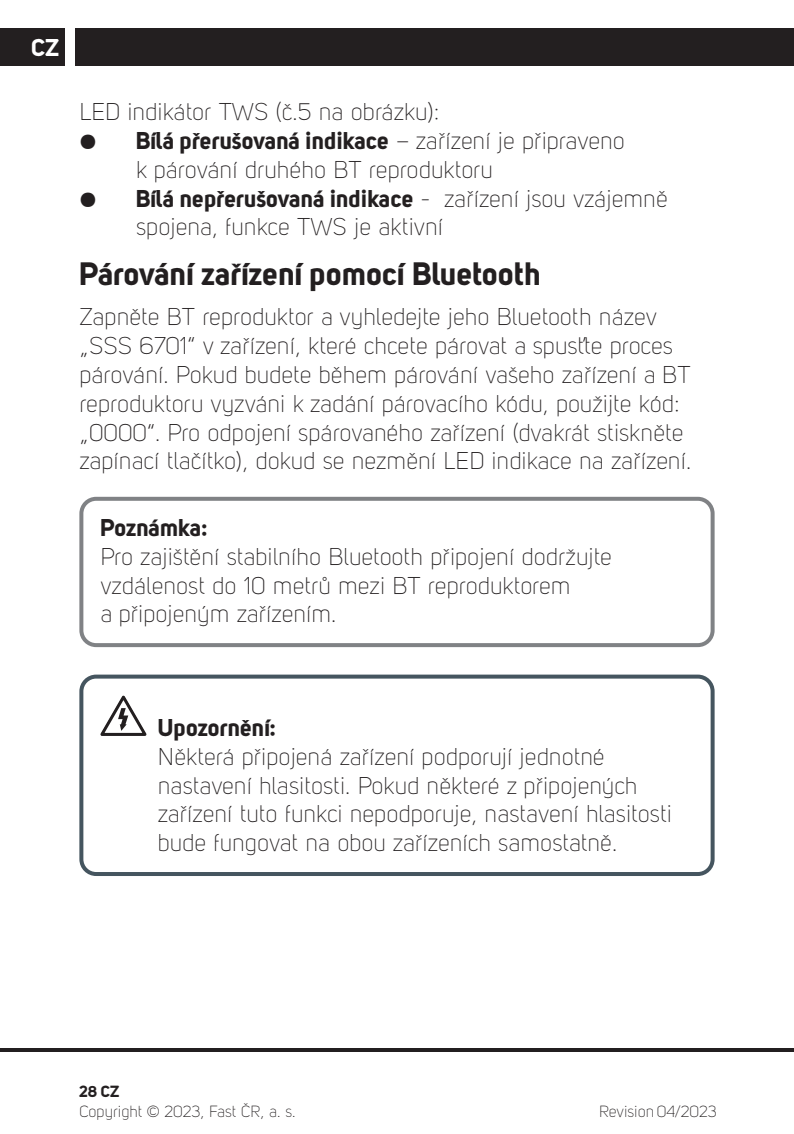
<style>
.page{position:relative;width:794px;height:1134px;background:#fff}
.page>*{position:absolute;margin:0;border:0;box-sizing:border-box;transform-origin:0 0}
.t1{font:32px "Uni Sans PRO Bold";color:#231f20}
.t2{font:24px/28.8px "Uni Sans PRO Light";color:#231f20}
.t3{font:24px "Uni Sans PRO Bold";color:#231f20}
.t4{font:24px "Uni Sans PRO Bold";color:#fff}
.t5{font:16px "Uni Sans PRO Light";color:#231f20}
.t6{font:16px "Uni Sans PRO Bold";color:#231f20}
.s1{font-family:"Uni Sans PRO Light"}
</style>
<div class="page">
<div style="left:75px;top:28px;width:719px;height:38px;background:#231f20"></div>
<div style="left:0;top:28px;width:64px;height:38px;background:#231f20"></div>
<hr style="left:0;top:1048px;width:794px;height:4px;background:#231f20">
<div style="left:79px;top:497px;width:635px;height:150px;border:4px solid #808285;border-radius:15px"></div>
<svg style="left:100px;top:695px;width:47px;height:41px"></svg>
<div style="left:79px;top:674px;width:635px;height:202px;border:4px solid #45555f;border-radius:15px"></div>
<p class="t4" style="left:32px;top:33px;width:29px">CZ</p>
<p class="t2" style="left:79px;top:97px;width:362px">LED indikátor TWS (č.5 na obrázku):</p>
<p class="t3" style="left:136px;top:126px;width:490px">Bílá přerušovaná indikace <span class="s1">– zařízení je připraveno</span></p>
<p class="t2" style="left:136px;top:155px;width:358px">k párování druhého BT reproduktoru</p>
<p class="t3" style="left:136px;top:183px;width:533px">Bílá nepřerušovaná indikace <span class="s1">- zařízení jsou vzájemně</span></p>
<p class="t2" style="left:136px;top:213px;width:308px">spojena, funkce TWS je aktivní</p>
<h1 class="t1" style="left:79px;top:254px;width:464px">Párování zařízení pomocí Bluetooth</h1>
<p class="t2" style="left:79px;top:303px;width:613px">Zapněte BT reproduktor a vyhledejte jeho Bluetooth název „SSS 6701“ v zařízení, které chcete párovat a spusťte proces párování. Pokud budete během párování vašeho zařízení a BT reproduktoru vyzváni k zadání párovacího kódu, použijte kód: „0000“. Pro odpojení spárovaného zařízení (dvakrát stiskněte zapínací tlačítko), dokud se nezmění LED indikace na zařízení.</p>
<p class="t3" style="left:100px;top:512px;width:109px">Poznámka:</p>
<p class="t2" style="left:100px;top:542px;width:513px">Pro zajištění stabilního Bluetooth připojení dodržujte vzdálenost do 10 metrů mezi BT reproduktorem<br>a připojeným zařízením.</p>
<p class="t3" style="left:158px;top:712px;width:120px">Upozornění:</p>
<p class="t2" style="left:158px;top:742px;width:516px">Některá připojená zařízení podporují jednotné nastavení hlasitosti. Pokud některé z připojených zařízení tuto funkci nepodporuje, nastavení hlasitosti bude fungovat na obou zařízeních samostatně.</p>
<p class="t6" style="left:79px;top:1081px;width:42px">28 CZ</p>
<p class="t5" style="left:79px;top:1103px;width:218px">Copyright © 2023, Fast ČR, a. s.</p>
<p class="t5" style="left:599px;top:1103px;width:119px">Revision 04/2023</p>
</div>
